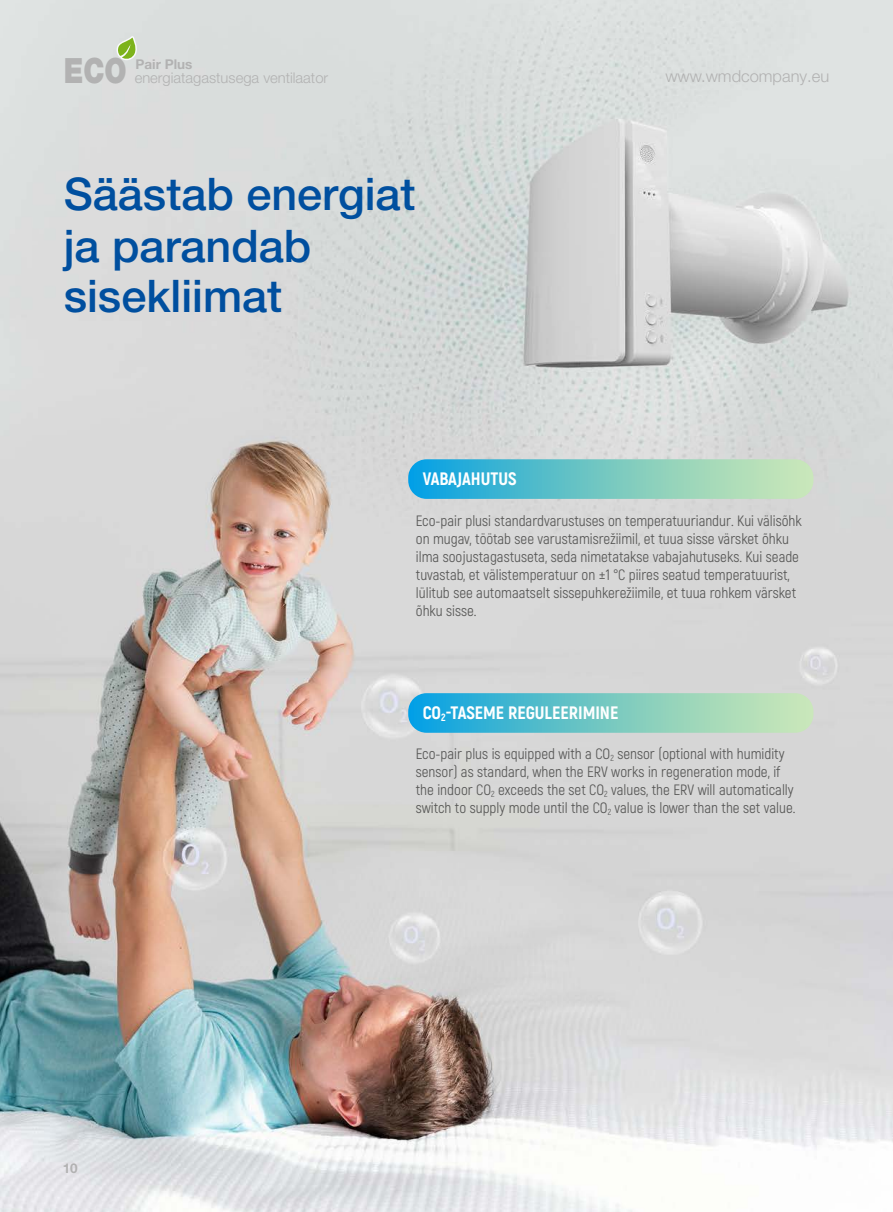
<style>
.page{position:relative;width:893px;height:1212px;background:#fff}
.page>*{position:absolute;margin:0;border:0;box-sizing:border-box;transform-origin:0 0}
.t1{font:500 45px/51px "Helvetica Neue LT Pro";color:#004f9f}
.t2{font:900 34.95px "Helvetica Neue LT Pro";color:#b2b2b2;scale:.8 1}
.t3{font:800 18px "Akrobat";color:#fff}
.t4{font:300 16.5px "Helvetica Neue LT Pro";color:#b2b2b2}
.t5{font:15px/18px "Akrobat";color:#575756}
.t6{font:300 14.7px "Helvetica Neue LT Pro";color:#b2b2b2}
.t7{font:700 13.5px "Helvetica Neue LT Pro";color:#b2b2b2}
</style>
<div class="page">
<img style="left:0;top:0;width:893px;height:1212px">
<img style="left:408px;top:693px;width:405px;height:40px">
<img style="left:408px;top:459px;width:405px;height:40px">
<svg style="left:116px;top:36px;width:23px;height:24px"></svg>
<p class="t2" style="left:64px;top:50px;width:80px">ECO</p>
<p class="t7" style="left:135px;top:56px;width:58px">Pair Plus</p>
<p class="t6" style="left:135px;top:69px;width:195px">energiatagastusega ventilaator</p>
<p class="t4" style="left:665px;top:67px;width:165px">www.wmdcompany.eu</p>
<p class="t1" style="left:64px;top:168px;width:353px">Säästab energiat ja parandab sisekliimat</p>
<p class="t3" style="left:423px;top:468px;width:95px">VABAJAHUTUS</p>
<p class="t5" style="left:416px;top:512px;width:388px">Eco-pair plusi standardvarustuses on temperatuuriandur. Kui välisõhk on mugav, töötab see varustamisrežiimil, et tuua sisse värsket õhku ilma soojustagastuseta, seda nimetatakse vabajahutuseks. Kui seade tuvastab, et välistemperatuur on ±1 °C piires seatud temperatuurist, lülitub see automaatselt sissepuhkerežiimile, et tuua rohkem värsket õhku sisse.</p>
<p class="t3" style="left:423px;top:701px;width:197px">CO<sub>2</sub>-TASEME REGULEERIMINE</p>
<p class="t7" style="left:63px;top:1159px;width:17px">10</p>
<p class="t5" style="left:416px;top:745px;width:381px">Eco-pair plus is equipped with a CO<sub>2</sub> sensor (optional with humidity sensor) as standard, when the ERV works in regeneration mode, if the indoor CO<sub>2</sub> exceeds the set CO<sub>2</sub> values, the ERV will automatically switch to supply mode until the CO<sub>2</sub> value is lower than the set value.</p>
</div>
